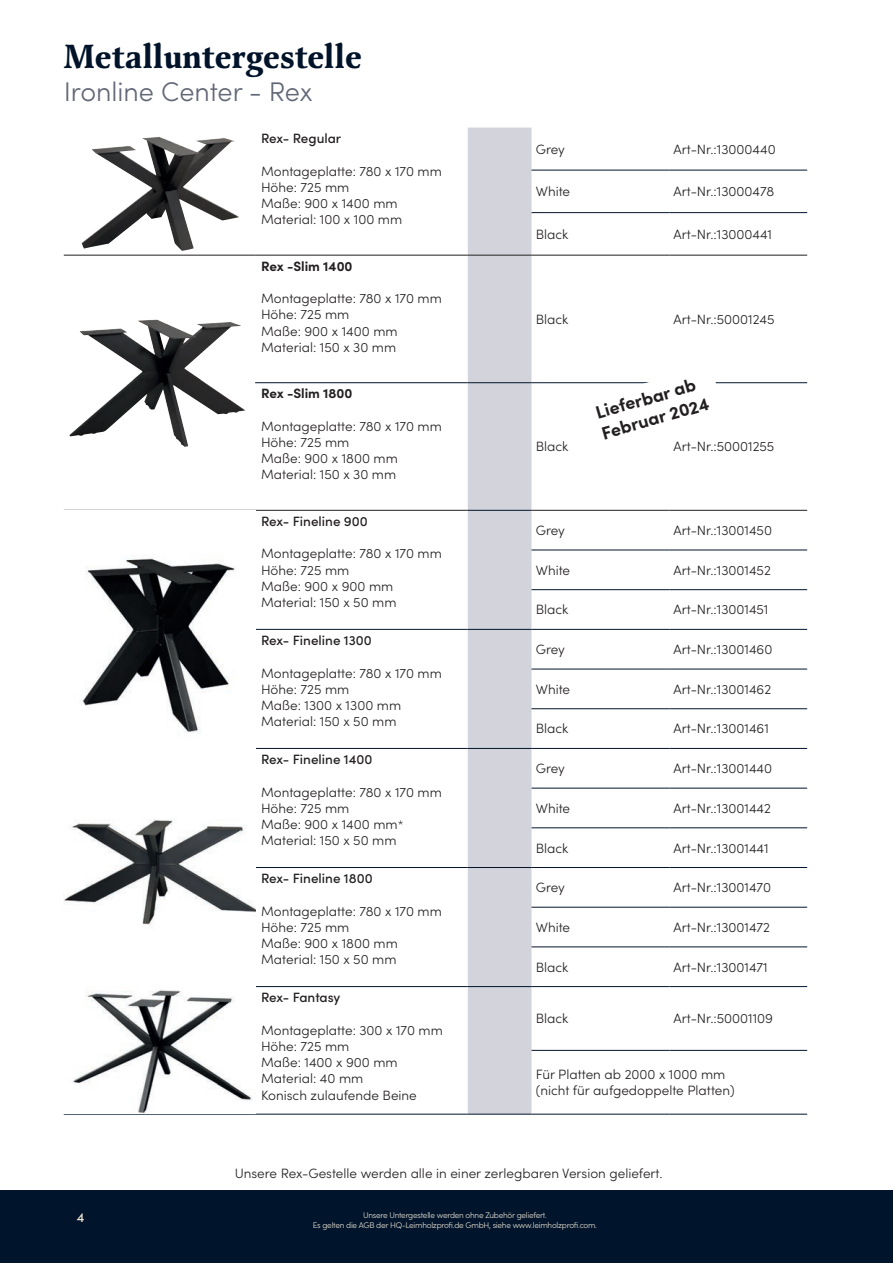
<style>
.page{position:relative;width:893px;height:1263px;background:#fff}
.page>*{position:absolute;margin:0;border:0;box-sizing:border-box;transform-origin:0 0}
.t1{font:700 33px "Classica Pro";letter-spacing:.01em;color:#001329}
.t2{font:300 27px "Sofia Pro";color:#626776}
.t3{font:700 18px/21.6px "Sofia Pro";color:#231f20}
.t4{font:300 13.5px/16.2px "Sofia Pro";color:#231f20}
.t5{font:500 13.5px "Sofia Pro";color:#231f20}
.t6{font:700 13.5px "Sofia Pro";color:#231f20}
.t7{font:500 13.5px "Sofia Pro";color:#ebe2d3}
.t8{font:300 8.25px/9.9px "Sofia Pro";letter-spacing:-.03em;color:#ebe2d3;text-align:center}
.s1{font-size:12px}
</style>
<div class="page">
<div style="left:0;top:1191px;width:893px;height:72px;background:#00142b"></div>
<div style="left:468px;top:128px;width:63px;height:986px;background:#d3d4db"></div>
<hr style="left:531px;top:550px;width:138px;height:1px;background:#00142b">
<hr style="left:669px;top:550px;width:138px;height:1px;background:#00142b">
<hr style="left:531px;top:589px;width:138px;height:1px;background:#00142b">
<hr style="left:669px;top:589px;width:138px;height:1px;background:#00142b">
<hr style="left:255px;top:629px;width:213px;height:1px;background:#00142b">
<hr style="left:531px;top:629px;width:138px;height:1px;background:#00142b">
<hr style="left:669px;top:629px;width:138px;height:1px;background:#00142b">
<hr style="left:531px;top:669px;width:138px;height:1px;background:#00142b">
<hr style="left:669px;top:669px;width:138px;height:1px;background:#00142b">
<hr style="left:531px;top:708px;width:138px;height:1px;background:#00142b">
<hr style="left:669px;top:708px;width:138px;height:1px;background:#00142b">
<hr style="left:64px;top:748px;width:191px;height:1px;background:#00142b">
<hr style="left:64px;top:986px;width:191px;height:1px;background:#00142b">
<hr style="left:64px;top:1114px;width:191px;height:1px;background:#00142b">
<hr style="left:255px;top:748px;width:213px;height:1px;background:#00142b">
<hr style="left:531px;top:748px;width:138px;height:1px;background:#00142b">
<hr style="left:669px;top:748px;width:138px;height:1px;background:#00142b">
<hr style="left:531px;top:788px;width:138px;height:1px;background:#00142b">
<hr style="left:669px;top:788px;width:138px;height:1px;background:#00142b">
<hr style="left:531px;top:827px;width:138px;height:1px;background:#00142b">
<hr style="left:669px;top:827px;width:138px;height:1px;background:#00142b">
<hr style="left:255px;top:867px;width:213px;height:1px;background:#00142b">
<hr style="left:255px;top:986px;width:213px;height:1px;background:#00142b">
<hr style="left:468px;top:986px;width:63px;height:1px;background:#00142b">
<hr style="left:255px;top:1114px;width:213px;height:1px;background:#00142b">
<hr style="left:468px;top:1114px;width:63px;height:1px;background:#00142b">
<hr style="left:531px;top:867px;width:138px;height:1px;background:#00142b">
<hr style="left:669px;top:867px;width:138px;height:1px;background:#00142b">
<hr style="left:531px;top:907px;width:138px;height:1px;background:#00142b">
<hr style="left:669px;top:907px;width:138px;height:1px;background:#00142b">
<hr style="left:531px;top:946px;width:138px;height:1px;background:#00142b">
<hr style="left:669px;top:946px;width:138px;height:1px;background:#00142b">
<hr style="left:531px;top:986px;width:138px;height:1px;background:#00142b">
<hr style="left:669px;top:986px;width:138px;height:1px;background:#00142b">
<hr style="left:531px;top:1050px;width:138px;height:1px;background:#00142b">
<hr style="left:669px;top:1050px;width:138px;height:1px;background:#00142b">
<hr style="left:531px;top:1114px;width:138px;height:1px;background:#00142b">
<hr style="left:669px;top:1114px;width:138px;height:1px;background:#00142b">
<hr style="left:531px;top:170px;width:138px;height:1px;background:#00142b">
<hr style="left:669px;top:170px;width:138px;height:1px;background:#00142b">
<hr style="left:531px;top:212px;width:138px;height:1px;background:#00142b">
<hr style="left:669px;top:212px;width:138px;height:1px;background:#00142b">
<hr style="left:531px;top:382px;width:138px;height:1px;background:#00142b">
<hr style="left:669px;top:382px;width:138px;height:1px;background:#00142b">
<hr style="left:468px;top:510px;width:63px;height:1px;background:#001329">
<hr style="left:64px;top:255px;width:191px;height:1px;background:#231f20">
<hr style="left:64px;top:510px;width:191px;height:1px;background:#231f20">
<hr style="left:255px;top:255px;width:213px;height:1px;background:#231f20">
<hr style="left:468px;top:255px;width:63px;height:1px;background:#231f20">
<hr style="left:531px;top:255px;width:138px;height:1px;background:#231f20">
<hr style="left:669px;top:255px;width:138px;height:1px;background:#231f20">
<hr style="left:255px;top:510px;width:213px;height:1px;background:#231f20">
<hr style="left:531px;top:510px;width:138px;height:1px;background:#231f20">
<hr style="left:669px;top:510px;width:138px;height:1px;background:#231f20">
<hr style="left:468px;top:629px;width:63px;height:1px;background:#001329">
<hr style="left:468px;top:748px;width:63px;height:1px;background:#001329">
<hr style="left:468px;top:867px;width:63px;height:1px;background:#001329">
<hr style="left:255px;top:382px;width:213px;height:1px;background:#001329">
<hr style="left:468px;top:382px;width:63px;height:1px;background:#001329">
<img style="left:81px;top:137px;width:158px;height:114px">
<img style="left:69px;top:320px;width:176px;height:127px">
<img style="left:81px;top:558px;width:154px;height:175px">
<img style="left:64px;top:819px;width:191px;height:108px">
<img style="left:72px;top:990px;width:180px;height:124px">
<svg style="left:588px;top:382px;width:137px;height:2px"></svg>
<h1 class="t1" style="left:64px;top:33px;width:300px">Metalluntergestelle</h1>
<h2 class="t2" style="left:64px;top:72px;width:250px">Ironline Center - Rex</h2>
<p class="t5" style="left:261px;top:129px;width:82px">Rex- Regular</p>
<p class="t4" style="left:261px;top:162px;width:182px">Montageplatte: 780 x 170 mm<br>Höhe: 725 mm<br>Maße: 900 x 1400 mm<br>Material: 100 x 100 mm</p>
<p class="t6" style="left:261px;top:256px;width:93px">Rex -Slim 1400</p>
<p class="t4" style="left:261px;top:290px;width:182px">Montageplatte: 780 x 170 mm<br>Höhe: 725 mm<br>Maße: 900 x 1400 mm<br>Material: 150 x 30 mm</p>
<p class="t6" style="left:261px;top:383px;width:93px">Rex -Slim 1800</p>
<p class="t4" style="left:261px;top:417px;width:182px">Montageplatte: 780 x 170 mm<br>Höhe: 725 mm<br>Maße: 900 x 1800 mm<br>Material: 150 x 30 mm</p>
<p class="t5" style="left:261px;top:511px;width:108px">Rex- Fineline 900</p>
<p class="t4" style="left:261px;top:545px;width:182px">Montageplatte: 780 x 170 mm<br>Höhe: 725 mm<br>Maße: 900 x 900 mm<br>Material: 150 x 50 mm</p>
<p class="t5" style="left:261px;top:630px;width:112px">Rex- Fineline 1300</p>
<p class="t4" style="left:261px;top:664px;width:182px">Montageplatte: 780 x 170 mm<br>Höhe: 725 mm<br>Maße: 1300 x 1300 mm<br>Material: 150 x 50 mm</p>
<p class="t5" style="left:261px;top:749px;width:113px">Rex- Fineline 1400</p>
<p class="t4" style="left:261px;top:783px;width:182px">Montageplatte: 780 x 170 mm<br>Höhe: 725 mm<br>Maße: 900 x 1400 mm<span class="s1">*<br></span>Material: 150 x 50 mm</p>
<p class="t5" style="left:261px;top:868px;width:113px">Rex- Fineline 1800</p>
<p class="t4" style="left:261px;top:902px;width:182px">Montageplatte: 780 x 170 mm<br>Höhe: 725 mm<br>Maße: 900 x 1800 mm<br>Material: 150 x 50 mm</p>
<p class="t5" style="left:261px;top:987px;width:81px">Rex- Fantasy</p>
<p class="t4" style="left:261px;top:1021px;width:183px">Montageplatte: 300 x 170 mm<br>Höhe: 725 mm<br>Maße: 1400 x 900 mm<br>Material: 40 mm<br>Konisch zulaufende Beine</p>
<p class="t4" style="left:536px;top:140px;width:31px">Grey</p>
<p class="t4" style="left:674px;top:140px;width:104px">Art-Nr.:13000440</p>
<p class="t4" style="left:536px;top:183px;width:36px">White</p>
<p class="t4" style="left:674px;top:183px;width:102px">Art-Nr.:13000478</p>
<p class="t4" style="left:536px;top:225px;width:34px">Black</p>
<p class="t4" style="left:674px;top:225px;width:100px">Art-Nr.:13000441</p>
<p class="t4" style="left:536px;top:310px;width:34px">Black</p>
<p class="t4" style="left:674px;top:310px;width:102px">Art-Nr.:50001245</p>
<h3 class="t3" style="left:593px;top:401px;width:113px;rotate:-16deg">Lieferbar ab<br>Februar 2024</h3>
<p class="t4" style="left:536px;top:438px;width:34px">Black</p>
<p class="t4" style="left:674px;top:438px;width:102px">Art-Nr.:50001255</p>
<p class="t4" style="left:536px;top:521px;width:31px">Grey</p>
<p class="t4" style="left:674px;top:521px;width:100px">Art-Nr.:13001450</p>
<p class="t4" style="left:536px;top:561px;width:36px">White</p>
<p class="t4" style="left:674px;top:561px;width:99px">Art-Nr.:13001452</p>
<p class="t4" style="left:536px;top:601px;width:34px">Black</p>
<p class="t4" style="left:674px;top:601px;width:96px">Art-Nr.:13001451</p>
<p class="t4" style="left:536px;top:640px;width:31px">Grey</p>
<p class="t4" style="left:674px;top:640px;width:100px">Art-Nr.:13001460</p>
<p class="t4" style="left:536px;top:680px;width:36px">White</p>
<p class="t4" style="left:674px;top:680px;width:99px">Art-Nr.:13001462</p>
<p class="t4" style="left:536px;top:720px;width:34px">Black</p>
<p class="t4" style="left:674px;top:720px;width:97px">Art-Nr.:13001461</p>
<p class="t4" style="left:536px;top:759px;width:31px">Grey</p>
<p class="t4" style="left:674px;top:759px;width:100px">Art-Nr.:13001440</p>
<p class="t4" style="left:536px;top:799px;width:36px">White</p>
<p class="t4" style="left:674px;top:799px;width:99px">Art-Nr.:13001442</p>
<p class="t4" style="left:536px;top:839px;width:34px">Black</p>
<p class="t4" style="left:674px;top:839px;width:96px">Art-Nr.:13001441</p>
<p class="t4" style="left:536px;top:879px;width:31px">Grey</p>
<p class="t4" style="left:674px;top:879px;width:99px">Art-Nr.:13001470</p>
<p class="t4" style="left:536px;top:918px;width:36px">White</p>
<p class="t4" style="left:674px;top:918px;width:98px">Art-Nr.:13001472</p>
<p class="t4" style="left:536px;top:958px;width:34px">Black</p>
<p class="t4" style="left:674px;top:958px;width:96px">Art-Nr.:13001471</p>
<p class="t4" style="left:536px;top:1010px;width:34px">Black</p>
<p class="t4" style="left:674px;top:1010px;width:101px">Art-Nr.:50001109</p>
<p class="t4" style="left:536px;top:1065px;width:200px">Für Platten ab 2000 x 1000 mm (nicht für aufgedoppelte Platten)</p>
<p class="t4" style="left:235px;top:1164px;width:429px">Unsere Rex-Gestelle werden alle in einer zerlegbaren Version geliefert.</p>
<p class="t7" style="left:77px;top:1207px;width:9px">4</p>
<p class="t8" style="left:313px;top:1209px;width:286px">Unsere Untergestelle werden ohne Zubehör geliefert.<br>Es gelten die AGB der HQ-Leimholzprofi.de GmbH, siehe www.leimholzprofi.com.</p>
</div>
